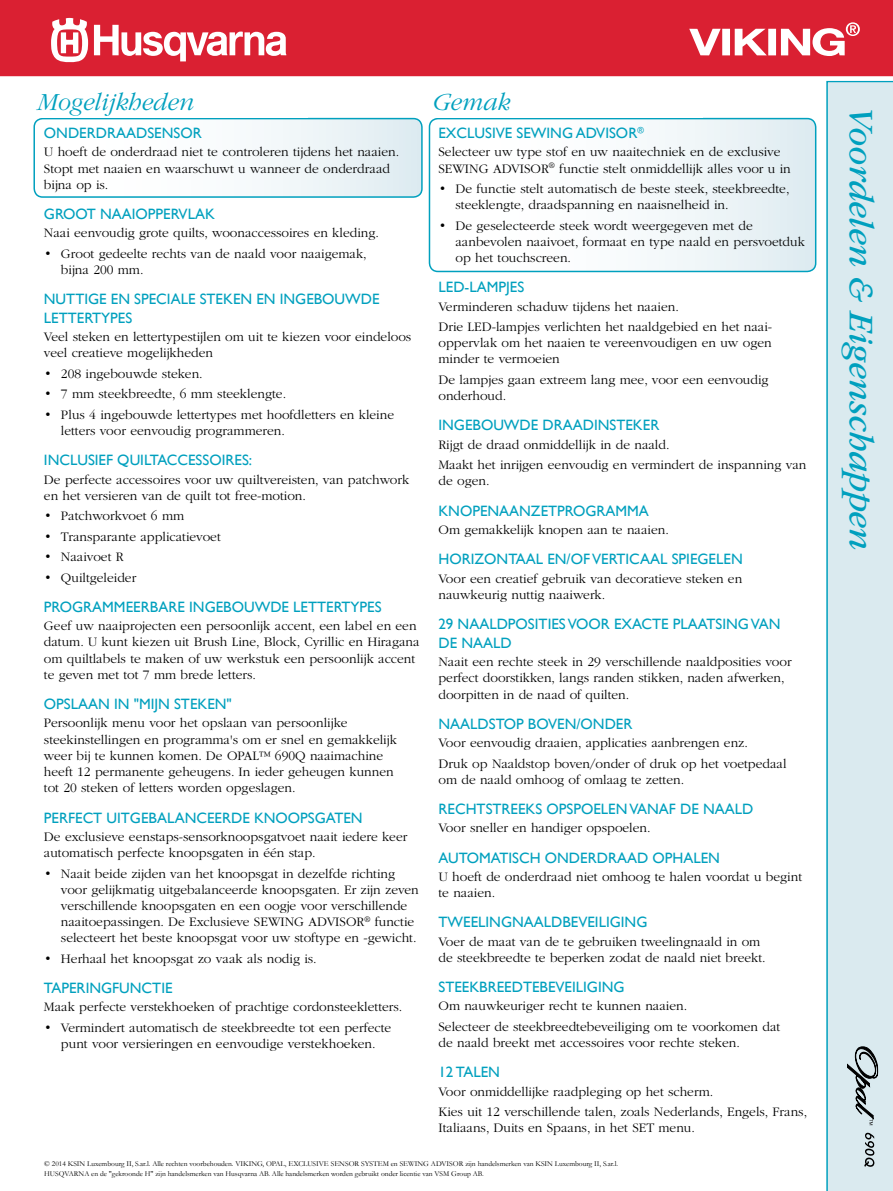
<style>
.page{position:relative;width:893px;height:1191px;background:#fff}
.page>*{position:absolute;margin:0;border:0;box-sizing:border-box;transform-origin:0 0}
.t1{font:italic 36px "ITC Garamond Std";color:#00a0be}
.t2{font:italic 300 25.5px "ITC Garamond Std";color:#00a0be}
.t3{font:15px/18.8px "Gill Sans WGL";color:#00a0be}
.t4{font:300 13.5px/16.2px "ITC Garamond Std";color:#000}
.t5{font:7.5px/10.5px "Garamond WGL";color:#000}
</style>
<div class="page">
<div style="left:0;top:0;width:893px;height:80px;background:#da2032"></div>
<svg style="left:51px;top:18px;width:37px;height:44px"></svg>
<svg style="left:94px;top:25px;width:192px;height:36px"></svg>
<svg style="left:689px;top:22px;width:171px;height:34px"></svg>
<div style="left:826px;top:81px;width:67px;height:1110px;background:#daeaef"></div>
<svg style="left:847px;top:1046px;width:31px;height:79px;background:#a6b2b6"></svg>
<svg style="left:864px;top:1132px;width:10px;height:34px"></svg>
<div style="left:0;top:76px;width:893px;height:5px;background:#fff"></div>
<svg style="left:429px;top:119px;width:387px;height:152px"></svg>
<div style="left:429px;top:118px;width:387px;height:154px;border:2px solid #00a0be;border-radius:9px"></div>
<svg style="left:36px;top:119px;width:386px;height:76px"></svg>
<div style="left:33px;top:118px;width:390px;height:80px;border:2px solid #00a0be;border-radius:9px"></div>
<h2 class="t2" style="left:38px;top:88px;width:158px">Mogelijkheden</h2>
<h2 class="t2" style="left:432px;top:88px;width:79px">Gemak</h2>
<p class="t3" style="left:44px;top:123px;width:159px">ONDERDRAADSENSOR</p>
<p class="t4" style="left:44px;top:144px;width:357px">U hoeft de onderdraad niet te controleren tijdens het naaien.<br>Stopt met naaien en waarschuwt u wanneer de onderdraad bijna op is.</p>
<p class="t3" style="left:44px;top:204px;width:172px">GROOT NAAIOPPERVLAK</p>
<p class="t4" style="left:44px;top:225px;width:337px">Naai eenvoudig grote quilts, woonaccessoires en kleding.</p>
<p class="t4" style="left:61px;top:246px;width:307px;text-indent:-17px">• Groot gedeelte rechts van de naald voor naaigemak, bijna 200 mm.</p>
<p class="t3" style="left:44px;top:290px;width:337px">NUTTIGE EN SPECIALE STEKEN EN INGEBOUWDE<br>LETTERTYPES</p>
<p class="t4" style="left:44px;top:329px;width:369px">Veel steken en lettertypestijlen om uit te kiezen voor eindeloos veel creatieve mogelijkheden</p>
<p class="t4" style="left:44px;top:366px;width:160px">• 208 ingebouwde steken.</p>
<p class="t4" style="left:44px;top:386px;width:244px">• 7 mm steekbreedte, 6 mm steeklengte.</p>
<p class="t4" style="left:61px;top:407px;width:335px;text-indent:-17px">• Plus 4 ingebouwde lettertypes met hoofdletters en kleine letters voor eenvoudig programmeren.</p>
<p class="t3" style="left:44px;top:451px;width:210px">INCLUSIEF QUILTACCESSOIRES:</p>
<p class="t4" style="left:44px;top:471px;width:367px">De perfecte accessoires voor uw quiltvereisten, van patchwork en het versieren van de quilt tot free-motion.</p>
<p class="t4" style="left:44px;top:508px;width:142px">• Patchworkvoet 6 mm</p>
<p class="t4" style="left:44px;top:528px;width:178px">• Transparante applicatievoet</p>
<p class="t4" style="left:44px;top:549px;width:81px">• Naaivoet R</p>
<p class="t4" style="left:44px;top:569px;width:94px">• Quiltgeleider</p>
<p class="t3" style="left:44px;top:597px;width:339px">PROGRAMMEERBARE INGEBOUWDE LETTERTYPES</p>
<p class="t4" style="left:44px;top:618px;width:377px">Geef uw naaiprojecten een persoonlijk accent, een label en een datum. U kunt kiezen uit Brush Line, Block, Cyrillic en Hiragana om quiltlabels te maken of uw werkstuk een persoonlijk accent te geven met tot 7 mm brede letters.</p>
<p class="t3" style="left:44px;top:694px;width:189px">OPSLAAN IN "MIJN STEKEN"</p>
<p class="t4" style="left:44px;top:715px;width:355px">Persoonlijk menu voor het opslaan van persoonlijke steekinstellingen en programma's om er snel en gemakkelijk weer bij te kunnen komen. De OPAL™ 690Q naaimachine heeft 12 permanente geheugens. In ieder geheugen kunnen tot 20 steken of letters worden opgeslagen.</p>
<p class="t3" style="left:44px;top:808px;width:320px">PERFECT UITGEBALANCEERDE KNOOPSGATEN</p>
<p class="t4" style="left:44px;top:828px;width:365px">De exclusieve eenstaps-sensorknoopsgatvoet naait iedere keer automatisch perfecte knoopsgaten in één stap.</p>
<p class="t4" style="left:61px;top:865px;width:359px;text-indent:-17px">• Naait beide zijden van het knoopsgat in dezelfde richting voor gelijkmatig uitgebalanceerde knoopsgaten. Er zijn zeven verschillende knoopsgaten en een oogje voor verschillende naaitoepassingen. De Exclusieve SEWING ADVISOR<sup>®</sup> functie selecteert het beste knoopsgat voor uw stoftype en -gewicht.</p>
<p class="t4" style="left:44px;top:950px;width:274px">• Herhaal het knoopsgat zo vaak als nodig is.</p>
<p class="t3" style="left:44px;top:978px;width:130px">TAPERINGFUNCTIE</p>
<p class="t4" style="left:44px;top:999px;width:360px">Maak perfecte verstekhoeken of prachtige cordonsteekletters.</p>
<p class="t4" style="left:44px;top:1019px;width:349px;text-align:center">• Vermindert automatisch de steekbreedte tot een perfecte punt voor versieringen en eenvoudige verstekhoeken.</p>
<p class="t3" style="left:438px;top:123px;width:207px">EXCLUSIVE SEWING ADVISOR<sup>®</sup></p>
<p class="t4" style="left:438px;top:144px;width:354px">Selecteer uw type stof en uw naaitechniek en de exclusive<br>SEWING ADVISOR<sup>®</sup> functie stelt onmiddellijk alles voor u in</p>
<p class="t4" style="left:455px;top:181px;width:336px;text-indent:-17px">• De functie stelt automatisch de beste steek, steekbreedte, steeklengte, draadspanning en naaisnelheid in.</p>
<p class="t4" style="left:455px;top:217px;width:351px;text-indent:-17px">• De geselecteerde steek wordt weergegeven met de aanbevolen naaivoet, formaat en type naald en persvoetduk op het touchscreen.</p>
<p class="t3" style="left:438px;top:278px;width:87px">LED-LAMPJES</p>
<p class="t4" style="left:438px;top:296px;width:335px;line-height:20.4px">Verminderen schaduw tijdens het naaien.<br>Drie LED-lampjes verlichten het naaldgebied en het naai-</p>
<p class="t4" style="left:438px;top:335px;width:335px">oppervlak om het naaien te vereenvoudigen en uw ogen minder te vermoeien</p>
<p class="t4" style="left:438px;top:372px;width:332px">De lampjes gaan extreem lang mee, voor een eenvoudig onderhoud.</p>
<p class="t3" style="left:438px;top:416px;width:222px">INGEBOUWDE DRAADINSTEKER</p>
<p class="t4" style="left:438px;top:434px;width:370px;line-height:20.4px">Rijgt de draad onmiddellijk in de naald.<br>Maakt het inrijgen eenvoudig en vermindert de inspanning van</p>
<p class="t4" style="left:438px;top:473px;width:53px">de ogen.</p>
<p class="t3" style="left:438px;top:501px;width:212px">KNOPENAANZETPROGRAMMA</p>
<p class="t4" style="left:438px;top:522px;width:232px">Om gemakkelijk knopen aan te naaien.</p>
<p class="t3" style="left:438px;top:549px;width:306px">HORIZONTAAL EN/OF VERTICAAL SPIEGELEN</p>
<p class="t4" style="left:438px;top:570px;width:305px">Voor een creatief gebruik van decoratieve steken en nauwkeurig nuttig naaiwerk.</p>
<p class="t3" style="left:438px;top:614px;width:343px">29 NAALDPOSITIES VOOR EXACTE PLAATSING VAN<br>DE NAALD</p>
<p class="t4" style="left:438px;top:654px;width:355px">Naait een rechte steek in 29 verschillende naaldposities voor perfect doorstikken, langs randen stikken, naden afwerken, doorpitten in de naad of quilten.</p>
<p class="t3" style="left:438px;top:714px;width:195px">NAALDSTOP BOVEN/ONDER</p>
<p class="t4" style="left:438px;top:733px;width:350px;line-height:20.4px">Voor eenvoudig draaien, applicaties aanbrengen enz.<br>Druk op Naaldstop boven/onder of druk op het voetpedaal</p>
<p class="t4" style="left:438px;top:771px;width:247px">om de naald omhoog of omlaag te zetten.</p>
<p class="t3" style="left:438px;top:799px;width:316px">RECHTSTREEKS OPSPOELEN VANAF DE NAALD</p>
<p class="t4" style="left:438px;top:820px;width:214px">Voor sneller en handiger opspoelen.</p>
<p class="t3" style="left:438px;top:848px;width:283px">AUTOMATISCH ONDERDRAAD OPHALEN</p>
<p class="t4" style="left:438px;top:868px;width:365px">U hoeft de onderdraad niet omhoog te halen voordat u begint te naaien.</p>
<p class="t3" style="left:438px;top:912px;width:210px">TWEELINGNAALDBEVEILIGING</p>
<p class="t4" style="left:438px;top:933px;width:329px">Voer de maat van de te gebruiken tweelingnaald in om de steekbreedte te beperken zodat de naald niet breekt.</p>
<p class="t3" style="left:438px;top:977px;width:188px">STEEKBREEDTEBEVEILIGING</p>
<p class="t4" style="left:438px;top:996px;width:343px;line-height:20.4px">Om nauwkeuriger recht te kunnen naaien.<br>Selecteer de steekbreedtebeveiliging om te voorkomen dat</p>
<p class="t4" style="left:438px;top:1035px;width:303px">de naald breekt met accessoires voor rechte steken.</p>
<p class="t3" style="left:438px;top:1062px;width:63px">12 TALEN</p>
<p class="t4" style="left:438px;top:1081px;width:370px;line-height:20.4px">Voor onmiddellijke raadpleging op het scherm.<br>Kies uit 12 verschillende talen, zoals Nederlands, Engels, Frans,</p>
<p class="t4" style="left:438px;top:1120px;width:258px">Italiaans, Duits en Spaans, in het SET menu.</p>
<p class="t5" style="left:44px;top:1158px;width:575px">© 2014 KSIN Luxembourg II, S.ar.l. Alle rechten voorbehouden. VIKING, OPAL, EXCLUSIVE SENSOR SYSTEM en SEWING ADVISOR zijn handelsmerken van KSIN Luxembourg II, S.ar.l.<br>HUSQVARNA en de "gekroonde H" zijn handelsmerken van Husqvarna AB. Alle handelsmerken worden gebruikt onder licentie van VSM Group AB.</p>
<h1 class="t1" style="left:881px;top:106px;width:445px;rotate:90deg">Voordelen &amp; Eigenschappen</h1>
</div>
